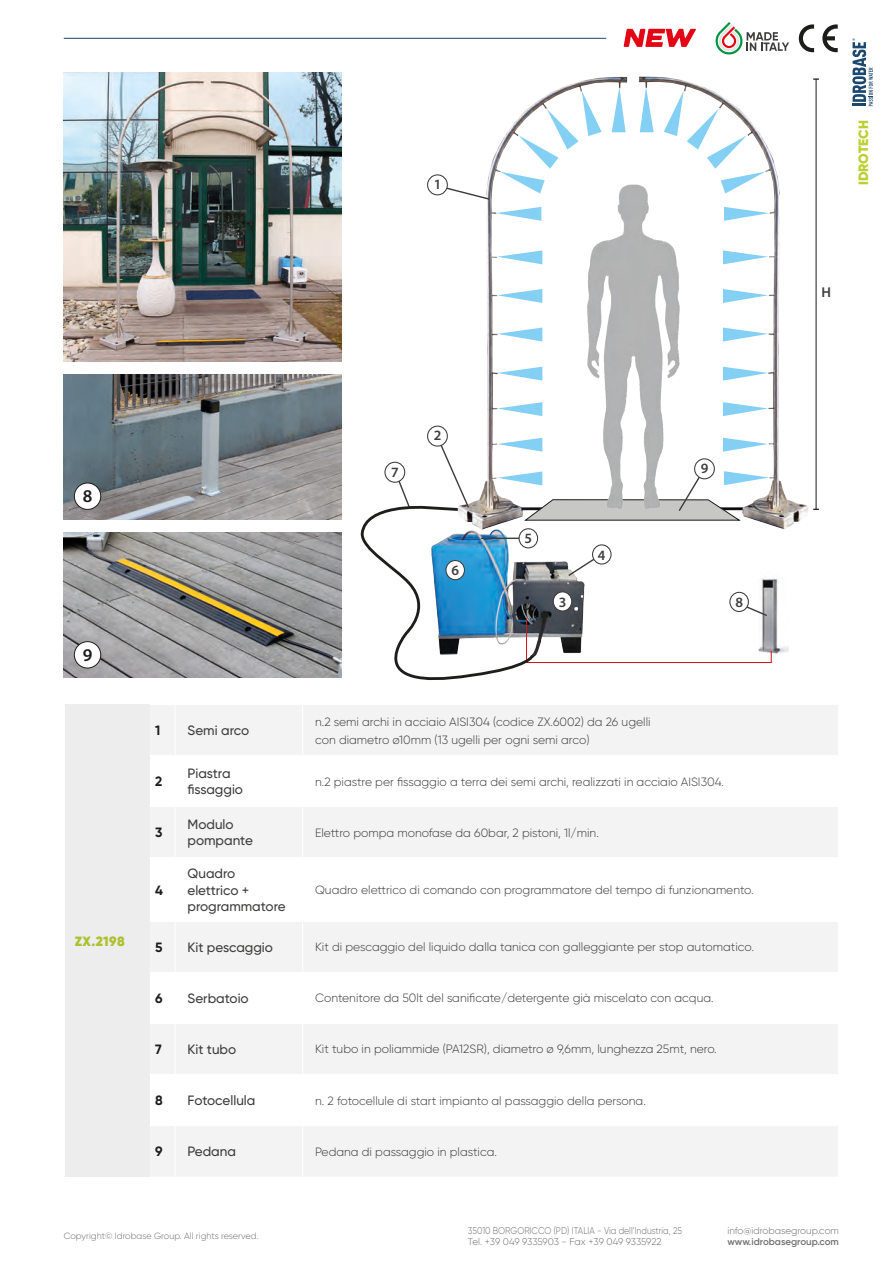
<style>
.page{position:relative;width:893px;height:1263px;background:#fff}
.page>*{position:absolute;margin:0;border:0;box-sizing:border-box;transform-origin:0 0}
.t1{font:600 18px "Myriad Pro";color:#1d1d1b}
.t2{font:600 14.25px "Myriad Pro";color:#3d3d3c}
.modello{font:500 13.5px/16.2px "Gilroy";color:#3d3d3c}
.codice{font:700 13.5px "Gilroy";color:#1d1d1b}
.codice-2{font:900 13.5px "Gilroy";letter-spacing:-.005em;color:#bcd034}
.codice-3{font:900 13.5px "Gilroy";letter-spacing:.03em;color:#aec131}
.testoCorpo{font:300 12px/18px "Gilroy";color:#3d3d3c}
.t3{font:300 9.75px "Gilroy";color:#70706f}
.t4{font:300 9.75px "Gilroy";color:#70706f;scale:.88 1}
.t5{font:600 9.75px "Gilroy";color:#70706f}
.copyright{font:300 9px "Gilroy";color:#70706f}
</style>
<div class="page">
<svg style="left:852px;top:38px;width:21px;height:68px"></svg>
<svg style="left:716px;top:22px;width:73px;height:27px"></svg>
<svg style="left:799px;top:24px;width:15px;height:25px"></svg>
<svg style="left:822px;top:24px;width:16px;height:25px"></svg>
<hr style="left:64px;top:38px;width:542px;height:1px;background:#214270">
<svg style="left:624px;top:29px;width:72px;height:18px"></svg>
<div style="left:65px;top:705px;width:85px;height:471px;background:#ededed"></div>
<svg style="left:150px;top:705px;width:688px;height:471px;fill:#f3f3f3"></svg>
<hr style="left:175px;top:705px;width:1px;height:50px;background:#fff">
<hr style="left:302px;top:705px;width:1px;height:50px;background:#fff">
<svg style="left:150px;top:755px;width:25px;height:1px"></svg>
<hr style="left:175px;top:755px;width:128px;height:1px;background:#fff">
<hr style="left:175px;top:756px;width:1px;height:50px;background:#fff">
<hr style="left:303px;top:755px;width:536px;height:1px;background:#fff">
<hr style="left:302px;top:756px;width:1px;height:50px;background:#fff">
<svg style="left:150px;top:857px;width:25px;height:1px"></svg>
<hr style="left:175px;top:857px;width:128px;height:1px;background:#fff">
<hr style="left:175px;top:858px;width:1px;height:63px;background:#fff">
<hr style="left:303px;top:857px;width:536px;height:1px;background:#fff">
<hr style="left:302px;top:858px;width:1px;height:63px;background:#fff">
<svg style="left:150px;top:972px;width:25px;height:1px"></svg>
<hr style="left:175px;top:972px;width:128px;height:1px;background:#fff">
<hr style="left:175px;top:973px;width:1px;height:50px;background:#fff">
<hr style="left:303px;top:972px;width:536px;height:1px;background:#fff">
<hr style="left:302px;top:973px;width:1px;height:50px;background:#fff">
<svg style="left:150px;top:1074px;width:25px;height:1px"></svg>
<hr style="left:175px;top:1074px;width:128px;height:1px;background:#fff">
<hr style="left:175px;top:1075px;width:1px;height:50px;background:#fff">
<hr style="left:303px;top:1074px;width:536px;height:1px;background:#fff">
<hr style="left:302px;top:1075px;width:1px;height:50px;background:#fff">
<svg style="left:150px;top:806px;width:25px;height:1px"></svg>
<hr style="left:175px;top:806px;width:128px;height:1px;background:#fff">
<hr style="left:175px;top:807px;width:1px;height:50px;background:#fff">
<hr style="left:303px;top:806px;width:536px;height:1px;background:#fff">
<hr style="left:302px;top:807px;width:1px;height:50px;background:#fff">
<svg style="left:150px;top:921px;width:25px;height:1px"></svg>
<hr style="left:175px;top:921px;width:128px;height:1px;background:#fff">
<hr style="left:175px;top:922px;width:1px;height:50px;background:#fff">
<hr style="left:303px;top:921px;width:536px;height:1px;background:#fff">
<hr style="left:302px;top:922px;width:1px;height:50px;background:#fff">
<svg style="left:150px;top:1023px;width:25px;height:1px"></svg>
<hr style="left:175px;top:1023px;width:128px;height:1px;background:#fff">
<hr style="left:175px;top:1024px;width:1px;height:50px;background:#fff">
<hr style="left:303px;top:1023px;width:536px;height:1px;background:#fff">
<hr style="left:302px;top:1024px;width:1px;height:50px;background:#fff">
<svg style="left:150px;top:1125px;width:25px;height:1px"></svg>
<hr style="left:175px;top:1125px;width:128px;height:1px;background:#fff">
<hr style="left:175px;top:1126px;width:1px;height:50px;background:#fff">
<hr style="left:303px;top:1125px;width:536px;height:1px;background:#fff">
<hr style="left:302px;top:1126px;width:1px;height:50px;background:#fff">
<img style="left:772px;top:578px;width:17px;height:76px">
<img style="left:427px;top:49px;width:411px;height:481px">
<div style="left:428px;top:426px;width:19px;height:20px;background:#fff;border-radius:50%"></div>
<div style="left:427px;top:426px;width:21px;height:21px;border:1px solid #3d3d3c;border-radius:50%"></div>
<hr style="left:816px;top:79px;width:1px;height:430px;background:#1d1d1b">
<svg style="left:813px;top:78px;width:6px;height:2px"></svg>
<div style="left:428px;top:175px;width:19px;height:20px;background:#fff;border-radius:50%"></div>
<div style="left:427px;top:174px;width:21px;height:21px;border:1px solid #3d3d3c;border-radius:50%"></div>
<svg style="left:445px;top:187px;width:46px;height:14px"></svg>
<img style="left:546px;top:149px;width:169px;height:289px">
<svg style="left:497px;top:328px;width:45px;height:13px"></svg>
<svg style="left:497px;top:289px;width:45px;height:14px"></svg>
<svg style="left:497px;top:402px;width:45px;height:14px"></svg>
<svg style="left:497px;top:250px;width:45px;height:14px"></svg>
<svg style="left:497px;top:367px;width:45px;height:14px"></svg>
<svg style="left:496px;top:207px;width:45px;height:14px"></svg>
<svg style="left:612px;top:87px;width:14px;height:45px"></svg>
<svg style="left:500px;top:91px;width:102px;height:103px"></svg>
<svg style="left:723px;top:328px;width:45px;height:13px"></svg>
<svg style="left:360px;top:438px;width:412px;height:242px"></svg>
<svg style="left:723px;top:289px;width:45px;height:14px"></svg>
<svg style="left:723px;top:402px;width:45px;height:14px"></svg>
<svg style="left:723px;top:250px;width:45px;height:14px"></svg>
<svg style="left:723px;top:367px;width:45px;height:14px"></svg>
<svg style="left:724px;top:207px;width:45px;height:14px"></svg>
<svg style="left:640px;top:87px;width:14px;height:45px"></svg>
<svg style="left:664px;top:91px;width:102px;height:103px"></svg>
<img style="left:64px;top:72px;width:278px;height:289px">
<img style="left:64px;top:533px;width:278px;height:144px">
<img style="left:64px;top:375px;width:278px;height:144px">
<div style="left:74px;top:483px;width:27px;height:26px;background:#fff;border-radius:50%"></div>
<div style="left:74px;top:483px;width:27px;height:27px;border:1px solid #1d1d1b;border-radius:50%"></div>
<div style="left:74px;top:642px;width:27px;height:26px;background:#fff;border-radius:50%"></div>
<div style="left:74px;top:641px;width:27px;height:27px;border:1px solid #1d1d1b;border-radius:50%"></div>
<p class="t2" style="left:434px;top:175px;width:9px">1</p>
<p class="codice-2" style="left:855px;top:185px;width:66px;rotate:-90deg">IDROTECH</p>
<p class="t2" style="left:822px;top:284px;width:11px">H</p>
<p class="t1" style="left:83px;top:484px;width:11px">8</p>
<p class="t1" style="left:83px;top:643px;width:11px">9</p>
<p class="codice-3" style="left:75px;top:933px;width:52px">ZX.2198</p>
<p class="t2" style="left:391px;top:463px;width:9px">7</p>
<p class="t2" style="left:434px;top:426px;width:9px">2</p>
<p class="t2" style="left:451px;top:561px;width:9px">6</p>
<p class="t2" style="left:524px;top:529px;width:9px">5</p>
<p class="t2" style="left:598px;top:546px;width:9px">4</p>
<p class="t2" style="left:701px;top:459px;width:9px">9</p>
<p class="t2" style="left:559px;top:593px;width:9px">3</p>
<p class="t2" style="left:735px;top:593px;width:9px">8</p>
<p class="codice" style="left:155px;top:722px;width:7px">1</p>
<p class="modello" style="left:187px;top:722px;width:63px">Semi arco</p>
<p class="testoCorpo" style="left:315px;top:712px;width:337px">n.2 semi archi in acciaio AISI304 (codice ZX.6002) da 26 ugelli con diametro ø10mm (13 ugelli per ogni semi arco)</p>
<p class="codice" style="left:155px;top:773px;width:9px">2</p>
<p class="modello" style="left:187px;top:765px;width:57px">Piastra fissaggio</p>
<p class="testoCorpo" style="left:315px;top:772px;width:411px">n.2 piastre per fissaggio a terra dei semi archi, realizzati in acciaio AISI304.</p>
<p class="codice" style="left:155px;top:824px;width:9px">3</p>
<p class="modello" style="left:187px;top:816px;width:67px">Modulo pompante</p>
<p class="testoCorpo" style="left:315px;top:823px;width:285px">Elettro pompa monofase da 60bar, 2 pistoni, 1l/min.</p>
<p class="codice" style="left:155px;top:881px;width:9px">4</p>
<p class="modello" style="left:187px;top:865px;width:49px">Quadro</p>
<p class="modello" style="left:187px;top:882px;width:100px">elettrico + programmatore</p>
<p class="testoCorpo" style="left:315px;top:881px;width:440px">Quadro elettrico di comando con programmatore del tempo di funzionamento.</p>
<p class="codice" style="left:155px;top:939px;width:9px">5</p>
<p class="modello" style="left:187px;top:939px;width:87px">Kit pescaggio</p>
<p class="testoCorpo" style="left:315px;top:938px;width:440px">Kit di pescaggio del liquido dalla tanica con galleggiante per stop automatico.</p>
<p class="codice" style="left:155px;top:990px;width:9px">6</p>
<p class="modello" style="left:187px;top:990px;width:63px">Serbatoio</p>
<p class="testoCorpo" style="left:315px;top:989px;width:400px">Contenitore da 50lt del sanificate/detergente già miscelato con acqua.</p>
<p class="codice" style="left:155px;top:1041px;width:8px">7</p>
<p class="modello" style="left:187px;top:1041px;width:50px">Kit tubo</p>
<p class="testoCorpo" style="left:315px;top:1040px;width:403px">Kit tubo in poliammide (PA12SR), diametro ø 9,6mm, lunghezza 25mt, nero.</p>
<p class="codice" style="left:155px;top:1092px;width:9px">8</p>
<p class="modello" style="left:187px;top:1092px;width:70px">Fotocellula</p>
<p class="testoCorpo" style="left:315px;top:1091px;width:332px">n. 2 fotocellule di start impianto al passaggio della persona.</p>
<p class="codice" style="left:155px;top:1143px;width:9px">9</p>
<p class="modello" style="left:187px;top:1143px;width:50px">Pedana</p>
<p class="testoCorpo" style="left:315px;top:1142px;width:183px">Pedana di passaggio in plastica.</p>
<p class="copyright" style="left:64px;top:1230px;width:196px">Copyright© Idrobase Group. All rights reserved.</p>
<p class="t4" style="left:468px;top:1224px;width:245px">35010 BORGORICCO (PD) ITALIA - Via dell’Industria, 25</p>
<p class="t3" style="left:468px;top:1236px;width:195px">Tel. +39 049 9335903 - Fax +39 049 9335922</p>
<p class="t3" style="left:727px;top:1224px;width:113px">info@idrobasegroup.com</p>
<p class="t5" style="left:727px;top:1236px;width:113px">www.idrobasegroup.com</p>
</div>
